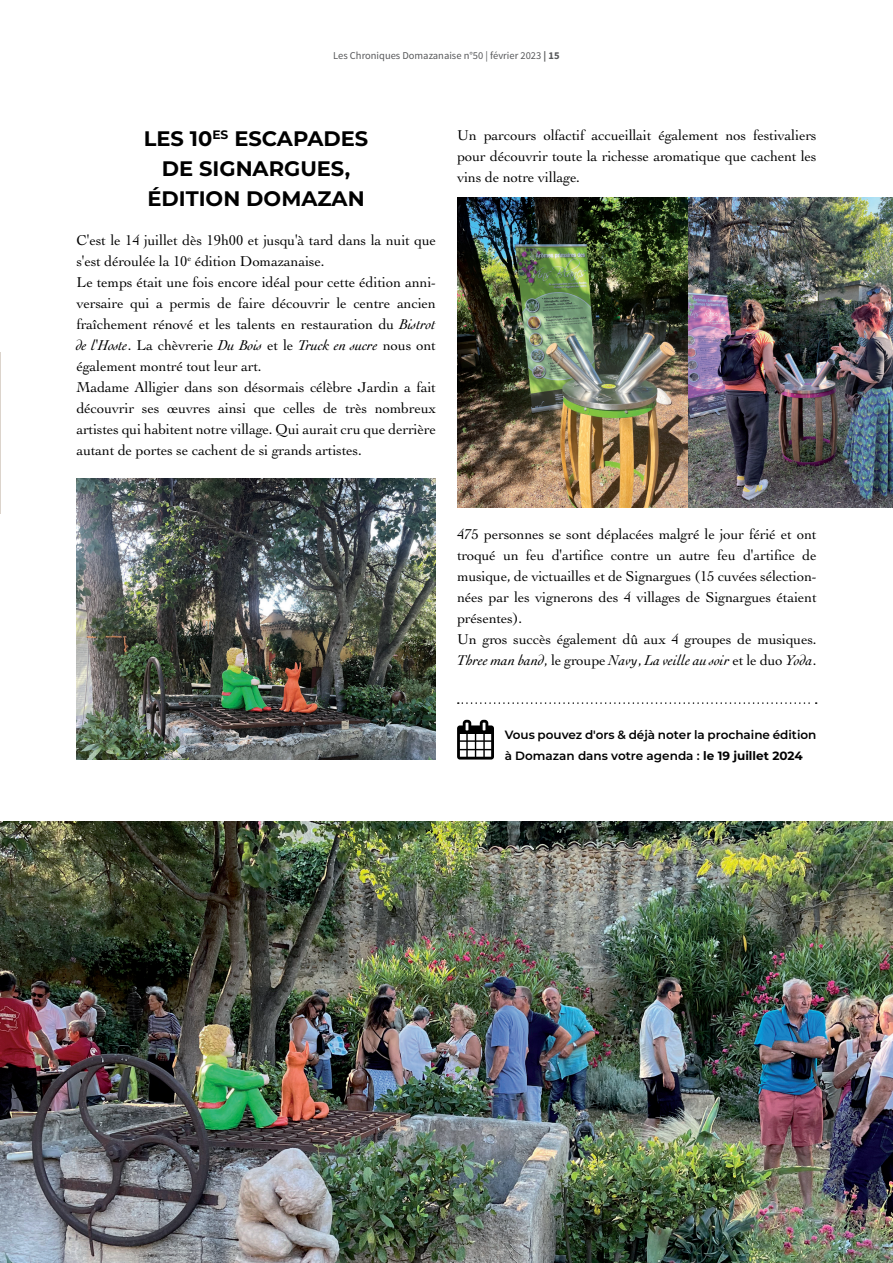
<style>
.page{position:relative;width:893px;height:1263px;background:#fff}
.page>*{position:absolute;margin:0;border:0;box-sizing:border-box;transform-origin:0 0}
.t1{font:700 21px/30px "Montserrat";color:#000;text-align:center}
.t2{font:15px/21px "Engraver Oldsty 205 BT";color:#000}
.t3{font:600 12px/21px "Montserrat";color:#000}
.t4{font:10.5px "Source Sans Pro";color:#57585a}
.s1{font-weight:700}
.s2{font-style:italic}
</style>
<div class="page">
<svg style="left:457px;top:720px;width:37px;height:39px"></svg>
<img style="left:76px;top:479px;width:360px;height:280px">
<img style="left:457px;top:198px;width:436px;height:309px">
<img style="left:1px;top:822px;width:892px;height:441px">
<hr style="left:0;top:353px;width:1px;height:161px;background:#dcd4cc">
<svg style="left:458px;top:702px;width:359px;height:2px"></svg>
<p class="t4" style="left:333px;top:49px;width:228px">Les Chroniques Domazanaise n°50 | février 2023 <span class="s1">| 15</span></p>
<h1 class="t1" style="left:144px;top:122px;width:226px">LES 10<sup>ES</sup> ESCAPADES<br>DE SIGNARGUES,<br>ÉDITION DOMAZAN</h1>
<p class="t2" style="left:76px;top:229px;width:361px">C'est le 14 juillet dès 19h00 et jusqu'à tard dans la nuit que s'est déroulée la 10<sup>e</sup> édition Domazanaise.<br>Le temps était une fois encore idéal pour cette édition anni&shy;versaire qui a permis de faire découvrir le centre ancien fraîchement rénové et les talents en restauration du <span class="s2">Bistrot de l'Hoste</span>. La chèvrerie <span class="s2">Du Bois</span> et le <span class="s2">Truck en sucre</span> nous ont également montré tout leur art.<br>Madame Alligier dans son désormais célèbre Jardin a fait découvrir ses œuvres ainsi que celles de très nombreux artistes qui habitent notre village. Qui aurait cru que derrière autant de portes se cachent de si grands artistes.</p>
<p class="t2" style="left:457px;top:124px;width:361px;text-align:justify">Un parcours olfactif accueillait également nos festivaliers pour découvrir toute la richesse aromatique que cachent les vins de notre village.</p>
<p class="t2" style="left:457px;top:523px;width:361px">475 personnes se sont déplacées malgré le jour férié et ont troqué un feu d'artifice contre un autre feu d'artifice de musique, de victuailles et de Signargues (15 cuvées sélection&shy;nées par les vignerons des 4 villages de Signargues étaient présentes).<br>Un gros succès également dû aux 4 groupes de musiques.<br><span class="s2">Three man band</span>, le groupe <span class="s2">Navy</span>, <span class="s2">La veille au soir</span> et le duo <span class="s2">Yoda</span>.</p>
<p class="t3" style="left:505px;top:723px;width:313px">Vous pouvez d'ors &amp; déjà noter la prochaine édition à Domazan dans votre agenda : <span class="s1">le 19 juillet 2024</span></p>
</div>
